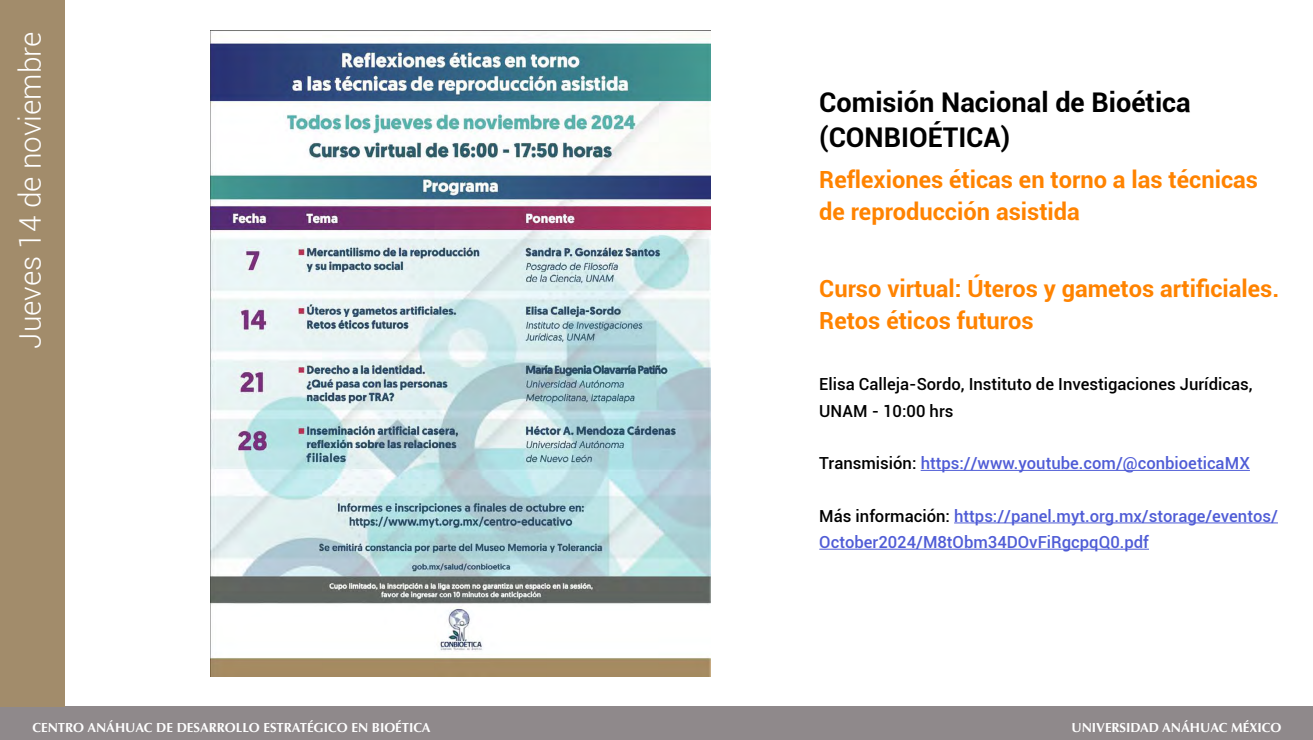
<style>
.page{position:relative;width:1313px;height:740px;background:#fff}
.page>*{position:absolute;margin:0;border:0;box-sizing:border-box;transform-origin:0 0}
.t1{font:300 29.75px "Roboto";color:#fff}
.t2{font:700 27.12px/35px "Roboto";color:#000}
.t3{font:700 23.62px/32.4px "Roboto";color:#ff8300}
.t4{font:500 16.62px/26.2px "Roboto";color:#4f5cd6}
.t5{font:500 16.62px/26.2px "Roboto";color:#000}
.t6{font:700 13.12px "Optima";color:#fff}
.s1{color:#000}
</style>
<div class="page">
<div style="left:0;top:706px;width:1312px;height:33px;background:#8f898b"></div>
<div style="left:0;top:0;width:65px;height:706px;background:#a28c6b"></div>
<img style="left:210px;top:30px;width:500px;height:645px">
<hr style="left:920px;top:470px;width:329px;height:1px;background:#4f5cd6">
<hr style="left:954px;top:522px;width:323px;height:1px;background:#4f5cd6">
<hr style="left:819px;top:548px;width:330px;height:1px;background:#4f5cd6">
<h1 class="t1" style="left:10px;top:348px;width:319px;rotate:-90deg">Jueves 14 de noviembre</h1>
<h2 class="t2" style="left:819px;top:84px;width:373px">Comisión Nacional de Bioética (CONBIOÉTICA)</h2>
<h3 class="t3" style="left:819px;top:162px;width:440px">Reflexiones éticas en torno a las técnicas de reproducción asistida</h3>
<h3 class="t3" style="left:819px;top:271px;width:461px">Curso virtual: Úteros y gametos artificiales.<br>Retos éticos futuros</h3>
<p class="t5" style="left:819px;top:370px;width:435px">Elisa Calleja-Sordo, Instituto de Investigaciones Jurídicas,<br>UNAM - 10:00 hrs</p>
<p class="t4" style="left:819px;top:449px;width:432px"><span class="s1">Transmisión:</span> https://www.youtube.com/@conbioeticaMX</p>
<p class="t4" style="left:819px;top:502px;width:460px"><span class="s1">Más información:</span> https://panel.myt.org.mx/storage/eventos/<br>October2024/M8tObm34DOvFiRgcpqQ0.pdf</p>
<p class="t6" style="left:32px;top:719px;width:399px">CENTRO ANÁHUAC DE DESARROLLO ESTRATÉGICO EN BIOÉTICA</p>
<p class="t6" style="left:1071px;top:719px;width:211px">UNIVERSIDAD ANÁHUAC MÉXICO</p>
</div>
